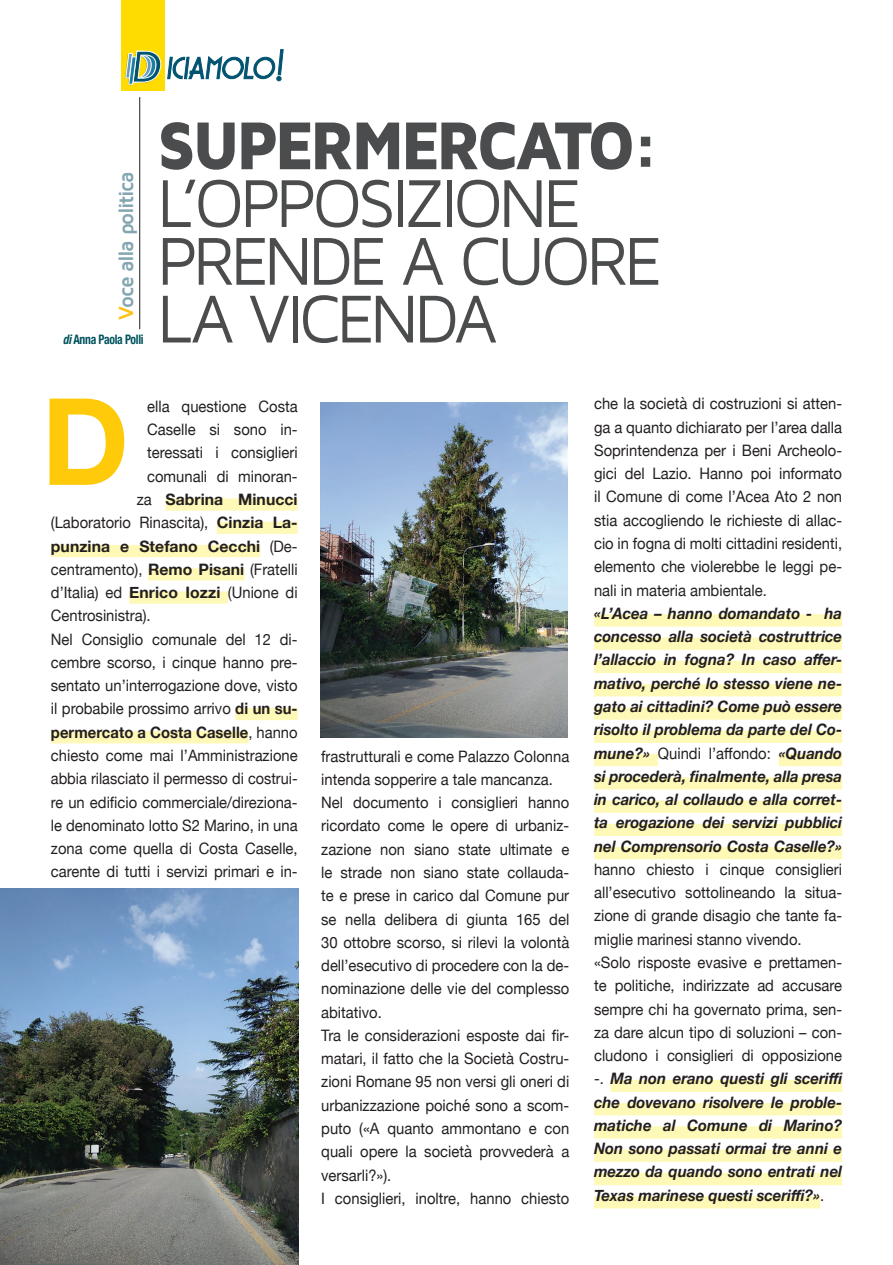
<style>
.page{position:relative;width:893px;height:1265px;background:#fff}
.page>*{position:absolute;margin:0;border:0;box-sizing:border-box;transform-origin:0 0}
.t1{font:700 120.75px "Helvetica Neue";color:#feca0a}
.t2{font:70px/57.8px "Maven Pro";letter-spacing:-.065em;color:#4b4c4d;scale:.96 1}
.t3{font:900 70px "Maven Pro";letter-spacing:-.065em;color:#4b4c4d;scale:.93 1}
.t4{font:700 21px "Maven Pro";letter-spacing:-.065em;color:#84a6b1}
.t5{font:15.75px/23.3px "Helvetica Neue";color:#231f20;scale:.94 1}
.t6{font:italic 700 15.75px/23.3px "Helvetica Neue";color:#231f20;text-align:justify;scale:.95 1}
.t7{font:15.75px "Helvetica Neue";color:#231f20;scale:.92 1}
.t8{font:700 15.75px "Helvetica Neue";letter-spacing:.005em;color:#231f20}
.t9{font:700 15.75px "Helvetica Neue";letter-spacing:.005em;color:#231f20;scale:.94 1}
.t10{font:700 condensed 13.12px "Helvetica Neue";letter-spacing:-.025em;color:#00535e;scale:.89 1}
.s1{color:#fec210}
.s2{font-style:italic}
.s3{font-weight:400}
.s4{font-weight:700}
.s5{font-weight:400;font-style:normal}
.s6{font-weight:700;font-style:italic}
</style>
<div class="page">
<div style="left:121px;top:0;width:43px;height:90px;background:#ffdc01"></div>
<svg style="left:125px;top:49px;width:159px;height:36px"></svg>
<hr style="left:139px;top:97px;width:1px;height:232px;background:#231f20">
<div style="left:165px;top:498px;width:133px;height:13px;background:#fff9b8"></div>
<div style="left:217px;top:522px;width:81px;height:12px;background:#fff9b8"></div>
<div style="left:51px;top:545px;width:209px;height:12px;background:#fff9b8"></div>
<div style="left:148px;top:568px;width:96px;height:12px;background:#fff9b8"></div>
<div style="left:129px;top:591px;width:99px;height:13px;background:#fff9b8"></div>
<div style="left:235px;top:708px;width:63px;height:12px;background:#fff9b8"></div>
<div style="left:51px;top:731px;width:197px;height:12px;background:#fff9b8"></div>
<div style="left:594px;top:614px;width:248px;height:13px;background:#fff9b8"></div>
<div style="left:594px;top:638px;width:248px;height:12px;background:#fff9b8"></div>
<div style="left:594px;top:661px;width:248px;height:12px;background:#fff9b8"></div>
<div style="left:594px;top:684px;width:248px;height:12px;background:#fff9b8"></div>
<div style="left:594px;top:707px;width:248px;height:13px;background:#fff9b8"></div>
<div style="left:594px;top:731px;width:248px;height:12px;background:#fff9b8"></div>
<div style="left:594px;top:754px;width:64px;height:12px;background:#fff9b8"></div>
<div style="left:779px;top:754px;width:63px;height:12px;background:#fff9b8"></div>
<div style="left:594px;top:777px;width:248px;height:12px;background:#fff9b8"></div>
<div style="left:594px;top:800px;width:248px;height:13px;background:#fff9b8"></div>
<div style="left:594px;top:824px;width:248px;height:12px;background:#fff9b8"></div>
<div style="left:594px;top:847px;width:248px;height:12px;background:#fff9b8"></div>
<div style="left:610px;top:1080px;width:232px;height:12px;background:#fff9b8"></div>
<div style="left:594px;top:1103px;width:248px;height:12px;background:#fff9b8"></div>
<div style="left:594px;top:1126px;width:248px;height:13px;background:#fff9b8"></div>
<div style="left:594px;top:1150px;width:248px;height:12px;background:#fff9b8"></div>
<div style="left:594px;top:1173px;width:248px;height:12px;background:#fff9b8"></div>
<div style="left:594px;top:1196px;width:226px;height:12px;background:#fff9b8"></div>
<img style="left:320px;top:402px;width:247px;height:336px">
<img style="left:0;top:889px;width:299px;height:376px">
<h3 class="t4" style="left:115px;top:320px;width:150px;rotate:-90deg"><span class="s1">V</span>oce alla politica</h3>
<p class="t10" style="left:63px;top:331px;width:92px"><span class="s2">di</span> Anna Paola Polli</p>
<h2 class="t3" style="left:157px;top:108px;width:542px">SUPERMERCATO:</h2>
<h2 class="t2" style="left:157px;top:175px;width:528px">L’OPPOSIZIONE<br>PRENDE A CUORE<br>LA VICENDA</h2>
<h1 class="t1" style="left:41px;top:347px;width:89px">D</h1>
<p class="t5" style="left:147px;top:396px;width:162px">ella questione Costa</p>
<p class="t5" style="left:147px;top:419px;width:162px">Caselle si sono in-</p>
<p class="t5" style="left:147px;top:442px;width:162px">teressati i consiglieri</p>
<p class="t5" style="left:147px;top:465px;width:162px">comunali di minoran-</p>
<p class="t8" style="left:137px;top:487px;width:163px"><span class="s3">za</span> Sabrina Minucci</p>
<p class="t5" style="left:51px;top:512px;width:264px">(Laboratorio Rinascita), <span class="s4">Cinzia La-</span></p>
<p class="t8" style="left:51px;top:534px;width:248px">punzina e Stefano Cecchi <span class="s3">(De-</span></p>
<p class="t5" style="left:51px;top:558px;width:264px">centramento), <span class="s4">Remo Pisani</span> (Fratelli</p>
<p class="t5" style="left:51px;top:582px;width:264px">d’Italia) ed <span class="s4">Enrico Iozzi</span> (Unione di</p>
<p class="t5" style="left:51px;top:605px;width:108px">Centrosinistra).</p>
<p class="t5" style="left:51px;top:628px;width:264px">Nel Consiglio comunale del 12 di-</p>
<p class="t5" style="left:51px;top:652px;width:264px">cembre scorso, i cinque hanno pre-</p>
<p class="t5" style="left:51px;top:675px;width:264px">sentato un’interrogazione dove, visto</p>
<p class="t5" style="left:51px;top:698px;width:264px">il probabile prossimo arrivo <span class="s4">di un su-</span></p>
<p class="t9" style="left:51px;top:720px;width:264px">permercato a Costa Caselle<span class="s3">, hanno</span></p>
<p class="t5" style="left:51px;top:745px;width:264px">chiesto come mai l’Amministrazione</p>
<p class="t7" style="left:51px;top:767px;width:270px">abbia rilasciato il permesso di costrui-</p>
<p class="t7" style="left:51px;top:791px;width:270px">re un edificio commerciale/direziona-</p>
<p class="t5" style="left:51px;top:814px;width:264px">le denominato lotto S2 Marino, in una</p>
<p class="t5" style="left:51px;top:838px;width:264px">zona come quella di Costa Caselle,</p>
<p class="t5" style="left:51px;top:861px;width:264px">carente di tutti i servizi primari e in-</p>
<p class="t5" style="left:321px;top:745px;width:265px">frastrutturali e come Palazzo Colonna intenda sopperire a tale mancanza.<br>Nel documento i consiglieri hanno ricordato come le opere di urbaniz&shy;zazione non siano state ultimate e le strade non siano state collauda&shy;te e prese in carico dal Comune pur se nella delibera di giunta 165 del 30 ottobre scorso, si rilevi la volontà dell’esecutivo di procedere con la de&shy;nominazione delle vie del complesso abitativo.<br>Tra le considerazioni esposte dai fir&shy;matari, il fatto che la Società Costru&shy;zioni Romane 95 non versi gli oneri di urbanizzazione poiché sono a scom&shy;puto («A quanto ammontano e con quali opere la società provvederà a versarli?»).<br>I consiglieri, inoltre, hanno chiesto</p>
<p class="t5" style="left:594px;top:393px;width:265px;text-align:justify">che la società di costruzioni si atten&shy;ga a quanto dichiarato per l’area dalla Soprintendenza per i Beni Archeolo&shy;gici del Lazio. Hanno poi informato il Comune di come l’Acea Ato 2 non stia accogliendo le richieste di allac&shy;cio in fogna di molti cittadini residenti, elemento che violerebbe le leggi pe&shy;nali in materia ambientale.</p>
<p class="t6" style="left:594px;top:602px;width:263px">«L’Acea – hanno domandato - ha concesso alla società costruttrice l’allaccio in fogna? In caso affer&shy;mativo, perché lo stesso viene ne&shy;gato ai cittadini? Come può essere risolto il problema da parte del Co&shy;mune?» <span class="s5">Quindi l’affondo:</span> «Quando si procederà, finalmente, alla presa in carico, al collaudo e alla corret&shy;ta erogazione dei servizi pubblici nel Comprensorio Costa Caselle?»</p>
<p class="t5" style="left:594px;top:859px;width:266px">hanno chiesto i cinque consiglieri all’esecutivo sottolineando la situa&shy;zione di grande disagio che tante fa&shy;miglie marinesi stanno vivendo.<br>«Solo risposte evasive e prettamen&shy;te politiche, indirizzate ad accusare sempre chi ha governato prima, sen&shy;za dare alcun tipo di soluzioni – con&shy;cludono i consiglieri di opposizione -. <span class="s6">Ma non erano questi gli sceriffi che dovevano risolvere le proble&shy;matiche al Comune di Marino?<br>Non sono passati ormai tre anni e mezzo da quando sono entrati nel Texas marinese questi sceriffi?»</span>.</p>
</div>
